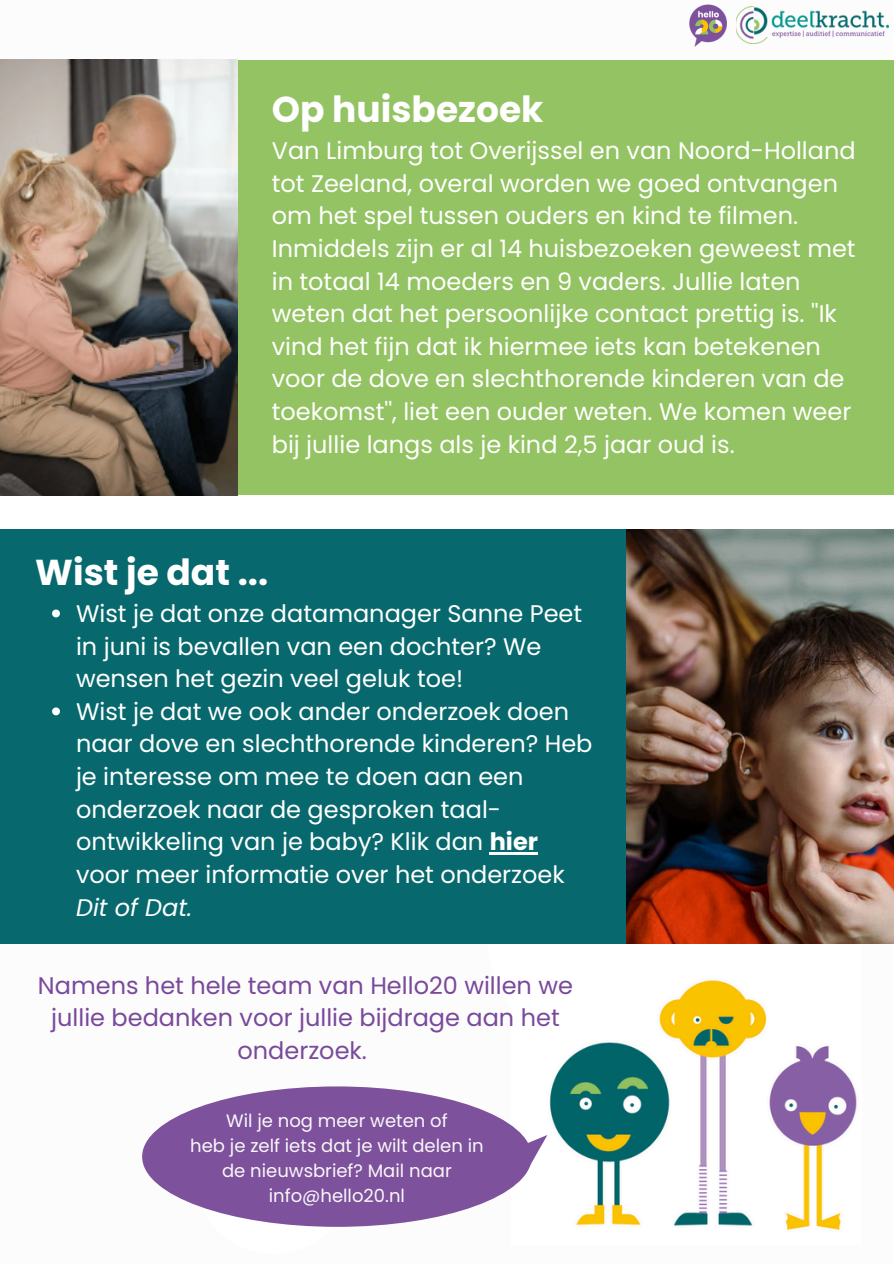
<style>
.page{position:relative;width:894px;height:1264px;background:#fff}
.page>*{position:absolute;margin:0;border:0;box-sizing:border-box;transform-origin:0 0}
.t1{font:700 36px "Poppins";color:#fff}
.t2{font:24px/32.7px "Poppins";color:#fff}
.t3{font:24px/32.7px "Poppins";color:#79499b;text-align:center}
.t4{font:18px/24.8px "Poppins";color:#f9f7f8;text-align:center}
.s1{font-weight:700}
.s2{font-style:italic}
</style>
<div class="page">
<img style="left:689px;top:4px;width:38px;height:43px">
<img style="left:511px;top:943px;width:349px;height:287px">
<svg style="left:522px;top:1134px;width:25px;height:41px"></svg>
<div style="left:142px;top:1086px;width:389px;height:140px;background:#7e519c;border-radius:50%"></div>
<div style="left:488px;top:847px;width:194px;height:194px;background:#fff;border-radius:50%"></div>
<img style="left:736px;top:6px;width:152px;height:37px">
<div style="left:0;top:529px;width:893px;height:414px;background:#07696d"></div>
<img style="left:626px;top:529px;width:267px;height:414px">
<svg style="left:52px;top:609px;width:8px;height:8px"></svg>
<svg style="left:52px;top:707px;width:8px;height:8px"></svg>
<hr style="left:489px;top:852px;width:49px;height:2px;background:#fff">
<svg style="left:237px;top:494px;width:656px;height:2px"></svg>
<div style="left:0;top:60px;width:893px;height:434px;background:#93c362"></div>
<img style="left:0;top:60px;width:237px;height:436px">
<p class="t1" style="left:272px;top:84px;width:273px">Op huisbezoek</p>
<p class="t2" style="left:272px;top:134px;width:585px">Van Limburg tot Overijssel en van Noord-Holland tot Zeeland, overal worden we goed ontvangen om het spel tussen ouders en kind te filmen.<br>Inmiddels zijn er al 14 huisbezoeken geweest met in totaal 14 moeders en 9 vaders. Jullie laten weten dat het persoonlijke contact prettig is. ''Ik vind het fijn dat ik hiermee iets kan betekenen voor de dove en slechthorende kinderen van de toekomst'', liet een ouder weten. We komen weer bij jullie langs als je kind 2,5 jaar oud is.</p>
<p class="t1" style="left:35px;top:547px;width:234px">Wist je dat ...</p>
<p class="t2" style="left:76px;top:597px;width:507px">Wist je dat onze datamanager Sanne Peet in juni is bevallen van een dochter? We wensen het gezin veel geluk toe!</p>
<p class="t2" style="left:76px;top:695px;width:518px">Wist je dat we ook ander onderzoek doen naar dove en slechthorende kinderen? Heb je interesse om mee te doen aan een onderzoek naar de gesproken taal&shy;ontwikkeling van je baby? Klik dan <span class="s1">hier </span>voor meer informatie over het onderzoek <span class="s2">Dit of Dat.</span></p>
<h2 class="t3" style="left:38px;top:968px;width:536px">Namens het hele team van Hello20 willen we jullie bedanken voor jullie bijdrage aan het onderzoek.</h2>
<h2 class="t4" style="left:226px;top:1108px;width:223px">Wil je nog meer weten of</h2>
<h1 class="t4" style="left:190px;top:1133px;width:295px">heb je zelf iets dat je wilt delen in de nieuwsbrief? Mail naar info@hello20.nl</h1>
</div>
